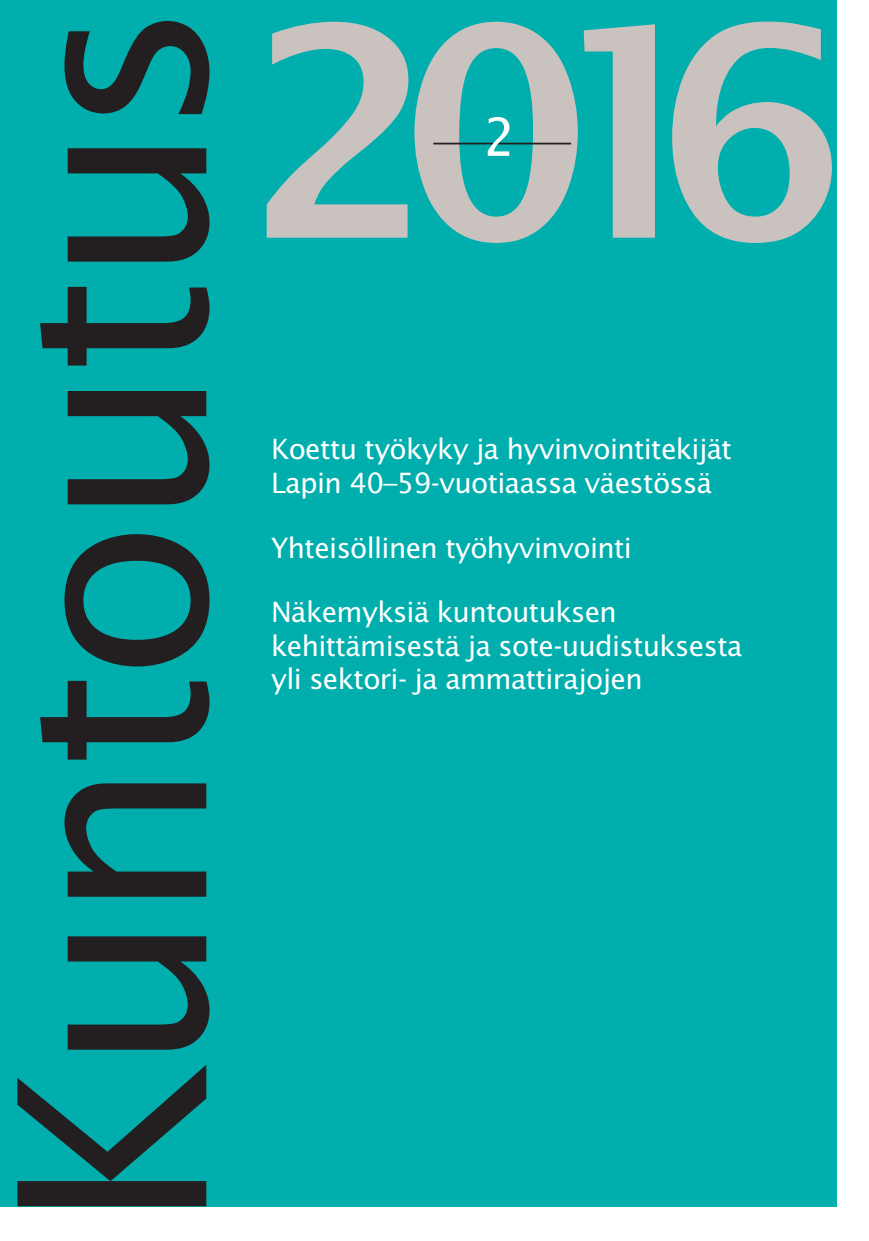
<style>
.page{position:relative;width:869px;height:1241px;background:#fff}
.page>*{position:absolute;margin:0;border:0;box-sizing:border-box;transform-origin:0 0}
.Koroste_teksti{font:600 291.38px "Lucida Sans";color:#cac2bf}
.Numero{font:52.5px "Lucida Console";color:#fff}
.Kansiotsikko{font:28px/33.2px "Lucida Sans Std";letter-spacing:-.025em;color:#fff}
</style>
<div class="page">
<div style="left:0;top:0;width:836px;height:1205px;background:#00afad"></div>
<hr style="left:433px;top:143px;width:138px;height:1px;background:#231f20">
<svg style="left:17px;top:21px;width:192px;height:1184px"></svg>
<p class="Koroste_teksti" style="left:249px;top:-33px;width:599px">2016</p>
<p class="Numero" style="left:483px;top:114px;width:33px">2</p>
<p class="Kansiotsikko" style="left:271px;top:433px;width:462px">Koettu työkyky ja hyvinvointitekijät<br>Lapin 40–59-vuotiaassa väestössä</p>
<p class="Kansiotsikko" style="left:271px;top:531px;width:362px">Yhteisöllinen työhyvinvointi</p>
<p class="Kansiotsikko" style="left:271px;top:596px;width:472px">Näkemyksiä kuntoutuksen kehittämisestä ja sote-uudistuksesta yli sektori- ja ammattirajojen</p>
</div>
